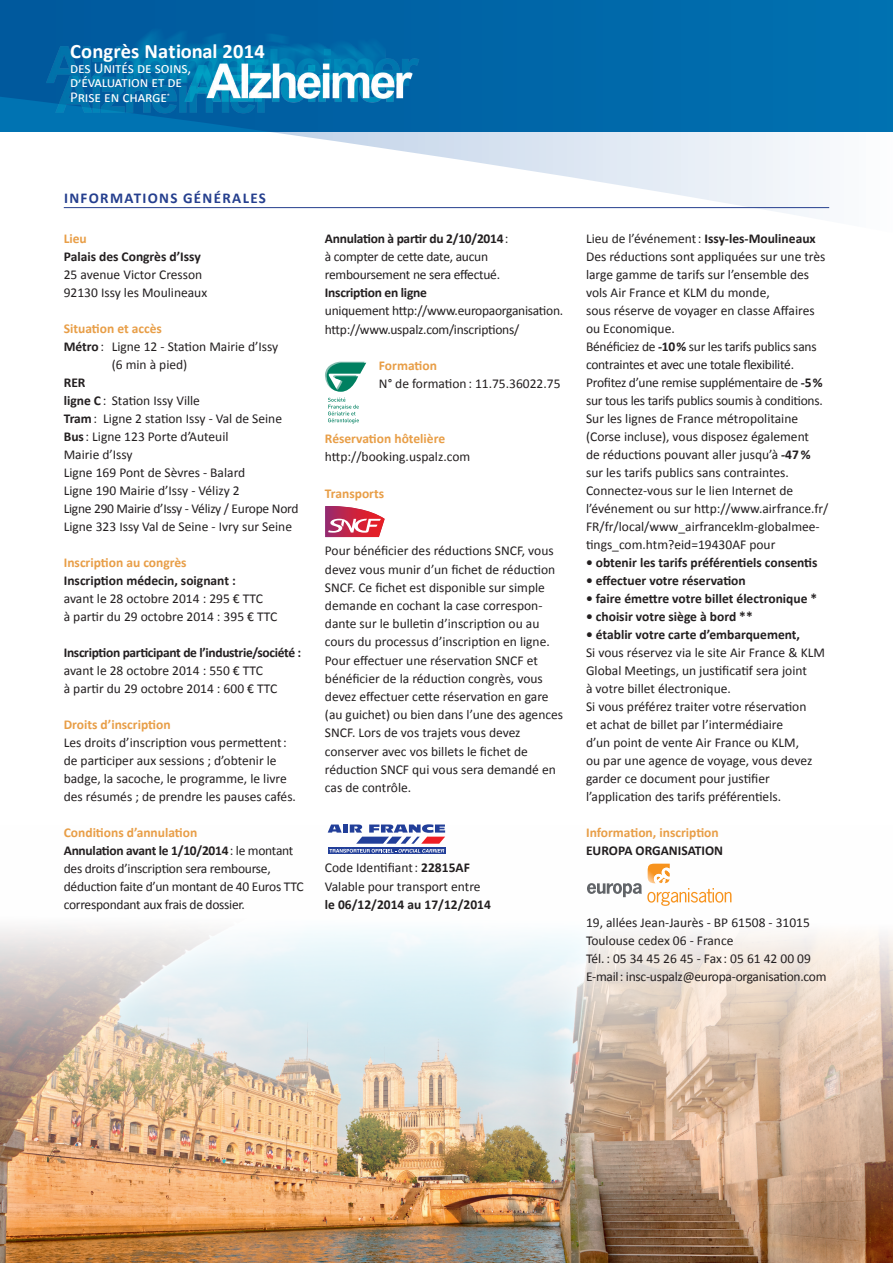
<style>
.page{position:relative;width:893px;height:1263px;background:#fff}
.page>*{position:absolute;margin:0;border:0;box-sizing:border-box;transform-origin:0 0}
.t1{font:700 20.55px "Calibri";letter-spacing:.01em;color:#fff}
.t2{font:15.15px/14.5px "Calibri";letter-spacing:-.01em;color:#fff}
.t3{font:700 15px "Calibri";letter-spacing:.09em;color:#253f8e}
.t4{font:13.5px/18px "Calibri";color:#231f20}
.t5{font:700 13.5px "Calibri";color:#231f20}
.t6{font:13.5px/18px "Calibri";letter-spacing:-.02em;color:#231f20}
.t7{font:700 13.5px "Calibri";color:#e89e47}
.t8{font:700 13.5px "Calibri";letter-spacing:-.025em;color:#231f20}
.t9{font:700 13.5px "Calibri";letter-spacing:-.02em;color:#231f20}
.t10{font:6.6px "Calibri";color:#fff}
.s1{font-weight:700}
.s2{font-weight:700;color:#e89e47}
</style>
<div class="page">
<img style="left:0;top:830px;width:893px;height:433px">
<svg style="left:0;top:0;width:892px;height:217px"></svg>
<img style="left:47px;top:9px;width:388px;height:140px">
<svg style="left:892px;top:0;width:1px;height:132px"></svg>
<svg style="left:325px;top:362px;width:41px;height:61px"></svg>
<svg style="left:325px;top:506px;width:60px;height:31px"></svg>
<div style="left:328px;top:847px;width:117px;height:7px;background:#223f99"></div>
<svg style="left:328px;top:824px;width:117px;height:29px"></svg>
<hr style="left:64px;top:207px;width:765px;height:1px;background:#253f8e">
<svg style="left:587px;top:864px;width:144px;height:42px"></svg>
<h1 class="t1" style="left:70px;top:39px;width:196px">Congrès National 2014</h1>
<p class="t2" style="left:70px;top:60px;width:123px">des Unités de soins, d<sub>’</sub>évaluation et de<br>Prise en charge</p>
<p class="t10" style="left:167px;top:92px;width:5px">*</p>
<p class="t3" style="left:64px;top:189px;width:203px">INFORMATIONS GÉNÉRALES</p>
<p class="t7" style="left:64px;top:230px;width:25px">Lieu</p>
<p class="t5" style="left:64px;top:248px;width:139px">Palais des Congrès d’Issy</p>
<p class="t4" style="left:64px;top:264px;width:145px">25 avenue Victor Cresson<br>92130 Issy les Moulineaux</p>
<p class="t7" style="left:64px;top:320px;width:100px">Situation et accès</p>
<p class="t4" style="left:64px;top:336px;width:216px"><span class="s1">Métro</span>: Ligne 12 - Station Mairie d’Issy</p>
<p class="t4" style="left:112px;top:354px;width:77px">(6 min à pied)</p>
<p class="t4" style="left:64px;top:372px;width:236px"><span class="s1">RER<br>ligne C</span>: Station Issy Ville<br><span class="s1">Tram</span>: Ligne 2 station Issy - Val de Seine<br><span class="s1">Bus</span>: Ligne 123 Porte d’Auteuil<br>Mairie d’Issy<br>Ligne 169 Pont de Sèvres - Balard<br>Ligne 190 Mairie d’Issy - Vélizy 2<br>Ligne 290 Mairie d’Issy - Vélizy / Europe Nord<br>Ligne 323 Issy Val de Seine - Ivry sur Seine</p>
<p class="t7" style="left:64px;top:554px;width:124px">Inscription au congrès</p>
<p class="t5" style="left:64px;top:572px;width:174px">Inscription médecin, soignant :</p>
<p class="t4" style="left:64px;top:588px;width:215px">avant le 28 octobre 2014 : 295 € TTC<br>à partir du 29 octobre 2014 : 395 € TTC</p>
<p class="t8" style="left:64px;top:644px;width:239px">Inscription participant de l’industrie/société :</p>
<p class="t4" style="left:64px;top:660px;width:215px">avant le 28 octobre 2014 : 550 € TTC<br>à partir du 29 octobre 2014 : 600 € TTC</p>
<p class="t7" style="left:64px;top:716px;width:108px">Droits d’inscription</p>
<p class="t4" style="left:64px;top:732px;width:234px">Les droits d’inscription vous permettent: de participer aux sessions ; d’obtenir le badge, la sacoche, le programme, le livre des résumés ; de prendre les pauses cafés.</p>
<p class="t6" style="left:64px;top:822px;width:241px"><span class="s2">Conditions d’annulation<br></span><span class="s1">Annulation avant le 1/10/2014</span>: le montant des droits d’inscription sera rembourse, déduction faite d’un montant de 40 Euros TTC correspondant aux frais de dossier.</p>
<p class="t4" style="left:325px;top:228px;width:185px"><span class="s1">Annulation à partir du 2/10/2014</span>: à compter de cette date, aucun remboursement ne sera effectué.</p>
<p class="t9" style="left:325px;top:284px;width:103px">Inscription en ligne</p>
<p class="t6" style="left:325px;top:301px;width:240px">uniquement http://www.europaorganisation. http://www.uspalz.com/inscriptions/</p>
<p class="t7" style="left:379px;top:357px;width:60px">Formation</p>
<p class="t4" style="left:379px;top:374px;width:183px">N° de formation: 11.75.36022.75</p>
<p class="t7" style="left:325px;top:430px;width:122px">Réservation hôtelière</p>
<p class="t4" style="left:325px;top:447px;width:147px">http://booking.uspalz.com</p>
<p class="t7" style="left:325px;top:485px;width:61px">Transports</p>
<p class="t4" style="left:325px;top:541px;width:240px">Pour bénéficier des réductions SNCF, vous devez vous munir d’un fichet de réduction SNCF. Ce fichet est disponible sur simple demande en cochant la case correspon&shy;dante sur le bulletin d’inscription ou au cours du processus d’inscription en ligne.<br>Pour effectuer une réservation SNCF et bénéficier de la réduction congrès, vous devez effectuer cette réservation en gare (au guichet) ou bien dans l’une des agences SNCF. Lors de vos trajets vous devez conserver avec vos billets le fichet de réduction SNCF qui vous sera demandé en cas de contrôle.</p>
<p class="t4" style="left:325px;top:858px;width:157px">Code Identifiant: <span class="s1">22815AF<br></span>Valable pour transport entre</p>
<p class="t5" style="left:325px;top:896px;width:167px">le 06/12/2014 au 17/12/2014</p>
<p class="t4" style="left:586px;top:228px;width:244px">Lieu de l’événement: <span class="s1">Issy-les-Moulineaux </span>Des réductions sont appliquées sur une très large gamme de tarifs sur l’ensemble des vols Air France et KLM du monde,<br>sous réserve de voyager en classe Affaires ou Economique.<br>Bénéficiez de <span class="s1">-10%</span> sur les tarifs publics sans contraintes et avec une totale flexibilité.<br>Profitez d’une remise supplémentaire de <span class="s1">-5% </span>sur tous les tarifs publics soumis à conditions.<br>Sur les lignes de France métropolitaine (Corse incluse), vous disposez également<br>de réductions pouvant aller jusqu’à <span class="s1">-47% </span>sur les tarifs publics sans contraintes.<br>Connectez-vous sur le lien Internet de l’événement ou sur http://www.airfrance.fr/ FR/fr/local/www_airfranceklm-globalmee&shy;tings_com.htm?eid=19430AF pour</p>
<p class="t5" style="left:586px;top:554px;width:233px">• obtenir les tarifs préférentiels consentis</p>
<p class="t5" style="left:586px;top:572px;width:161px">• effectuer votre réservation</p>
<p class="t5" style="left:586px;top:590px;width:233px">• faire émettre votre billet électronique *</p>
<p class="t5" style="left:586px;top:608px;width:168px">• choisir votre siège à bord **</p>
<p class="t5" style="left:586px;top:626px;width:216px">• établir votre carte d’embarquement,</p>
<p class="t4" style="left:586px;top:642px;width:240px">Si vous réservez via le site Air France &amp; KLM Global Meetings, un justificatif sera joint<br>à votre billet électronique.<br>Si vous préférez traiter votre réservation<br>et achat de billet par l’intermédiaire<br>d’un point de vente Air France ou KLM,<br>ou par une agence de voyage, vous devez garder ce document pour justifier l’application des tarifs préférentiels.</p>
<p class="t7" style="left:586px;top:824px;width:134px">Information, inscription</p>
<p class="t5" style="left:586px;top:842px;width:139px">EUROPA ORGANISATION</p>
<p class="t4" style="left:586px;top:912px;width:242px">19, allées Jean-Jaurès - BP 61508 - 31015<br>Toulouse cedex 06 - France<br>Tél.: 05 34 45 26 45 - Fax : 05 61 42 00 09<br>E-mail: insc-uspalz@europa-organisation.com</p>
</div>
